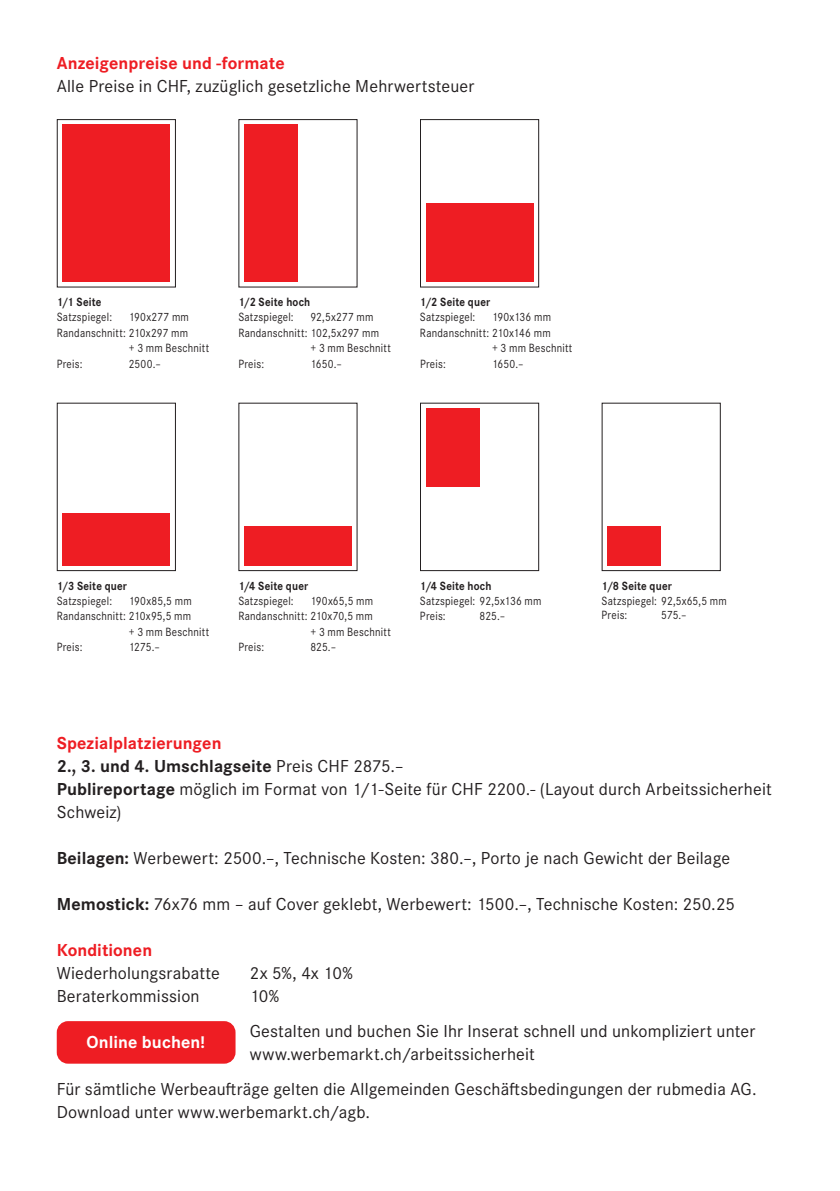
<style>
.page{position:relative;width:840px;height:1191px;background:#fff}
.page>*{position:absolute;margin:0;border:0;box-sizing:border-box;transform-origin:0 0}
.t1{font:18px/23px "Corporate S Pro";letter-spacing:.01em;color:#231f20}
.t2{font:700 18px "Corporate S Pro";letter-spacing:.005em;color:#ee1d23}
.t3{font:700 18px "Corporate S Pro";letter-spacing:.005em;color:#fff}
.t4{font:12.4px/15.4px "Corporate S Pro";letter-spacing:.02em;color:#231f20;scale:.88 1}
.t5{font:700 12.4px "Corporate S Pro";letter-spacing:.02em;color:#231f20;scale:.88 1}
.s1{font-weight:700;color:#ee1d23}
.s2{font-weight:700}
</style>
<div class="page">
<div style="left:59px;top:1023px;width:174px;height:38px;background:#ee1d23;border-radius:9px"></div>
<div style="left:57px;top:1021px;width:178px;height:42px;border:4px solid #ee1d23;border-radius:9px"></div>
<div style="left:57px;top:119px;width:119px;height:168px;border:1px solid #231f20"></div>
<div style="left:62px;top:125px;width:108px;height:157px;background:#ee1d23"></div>
<div style="left:420px;top:403px;width:119px;height:168px;border:1px solid #231f20"></div>
<div style="left:425px;top:408px;width:54px;height:78px;background:#ee1d23"></div>
<div style="left:244px;top:526px;width:107px;height:39px;background:#ee1d23"></div>
<div style="left:244px;top:125px;width:54px;height:157px;background:#ee1d23"></div>
<div style="left:420px;top:119px;width:119px;height:168px;border:1px solid #231f20"></div>
<div style="left:425px;top:203px;width:108px;height:79px;background:#ee1d23"></div>
<div style="left:57px;top:403px;width:119px;height:168px;border:1px solid #231f20"></div>
<div style="left:62px;top:513px;width:108px;height:52px;background:#ee1d23"></div>
<div style="left:607px;top:526px;width:53px;height:39px;background:#ee1d23"></div>
<p class="t2" style="left:57px;top:49px;width:229px">Anzeigenpreise und -formate</p>
<p class="t1" style="left:57px;top:73px;width:419px">Alle Preise in CHF, zuzüglich gesetzliche Mehrwertsteuer</p>
<p class="t5" style="left:57px;top:292px;width:52px">1/1 Seite</p>
<p class="t4" style="left:57px;top:309px;width:64px">Satzspiegel:</p>
<p class="t4" style="left:129px;top:309px;width:70px">190x277 mm</p>
<p class="t4" style="left:57px;top:324px;width:151px">Randanschnitt: 210x297 mm</p>
<p class="t4" style="left:129px;top:339px;width:93px">+ 3 mm Beschnitt</p>
<p class="t4" style="left:57px;top:355px;width:31px">Preis:</p>
<p class="t4" style="left:129px;top:355px;width:38px">2500.–</p>
<p class="t5" style="left:238px;top:292px;width:83px">1/2 Seite hoch</p>
<p class="t4" style="left:238px;top:309px;width:64px">Satzspiegel:</p>
<p class="t4" style="left:310px;top:309px;width:73px">92,5x277 mm</p>
<p class="t4" style="left:238px;top:324px;width:161px">Randanschnitt: 102,5x297 mm</p>
<p class="t4" style="left:310px;top:339px;width:93px">+ 3 mm Beschnitt</p>
<p class="t4" style="left:238px;top:355px;width:31px">Preis:</p>
<p class="t4" style="left:310px;top:355px;width:37px">1650.–</p>
<p class="t5" style="left:420px;top:292px;width:81px">1/2 Seite quer</p>
<p class="t4" style="left:420px;top:309px;width:64px">Satzspiegel:</p>
<p class="t4" style="left:492px;top:309px;width:68px">190x136 mm</p>
<p class="t4" style="left:420px;top:324px;width:150px">Randanschnitt: 210x146 mm</p>
<p class="t4" style="left:492px;top:339px;width:93px">+ 3 mm Beschnitt</p>
<p class="t4" style="left:420px;top:355px;width:31px">Preis:</p>
<p class="t4" style="left:492px;top:355px;width:37px">1650.–</p>
<p class="t5" style="left:57px;top:576px;width:81px">1/3 Seite quer</p>
<p class="t4" style="left:57px;top:592px;width:64px">Satzspiegel:</p>
<p class="t4" style="left:129px;top:592px;width:73px">190x85,5 mm</p>
<p class="t4" style="left:57px;top:608px;width:154px">Randanschnitt: 210x95,5 mm</p>
<p class="t4" style="left:129px;top:623px;width:93px">+ 3 mm Beschnitt</p>
<p class="t4" style="left:57px;top:638px;width:31px">Preis:</p>
<p class="t4" style="left:129px;top:638px;width:37px">1275.–</p>
<p class="t5" style="left:238px;top:576px;width:81px">1/4 Seite quer</p>
<p class="t4" style="left:238px;top:592px;width:64px">Satzspiegel:</p>
<p class="t4" style="left:310px;top:592px;width:73px">190x65,5 mm</p>
<p class="t4" style="left:238px;top:608px;width:154px">Randanschnitt: 210x70,5 mm</p>
<p class="t4" style="left:310px;top:623px;width:93px">+ 3 mm Beschnitt</p>
<p class="t4" style="left:238px;top:638px;width:31px">Preis:</p>
<p class="t4" style="left:310px;top:638px;width:31px">825.–</p>
<p class="t5" style="left:420px;top:576px;width:83px">1/4 Seite hoch</p>
<p class="t4" style="left:420px;top:592px;width:139px">Satzspiegel: 92,5x136 mm<br>Preis:</p>
<p class="t4" style="left:479px;top:608px;width:31px">825.–</p>
<p class="t5" style="left:601px;top:576px;width:81px">1/8 Seite quer</p>
<p class="t4" style="left:601px;top:592px;width:144px;line-height:14.8px">Satzspiegel: 92,5x65,5 mm<br>Preis:</p>
<p class="t4" style="left:660px;top:606px;width:31px">575.–</p>
<p class="t1" style="left:57px;top:729px;width:716px"><span class="s1">Spezialplatzierungen<br></span><span class="s2">2., 3. und 4. Umschlagseite</span> Preis CHF 2875.–<br><span class="s2">Publireportage</span> möglich im Format von 1/1-Seite für CHF 2200.- (Layout durch Arbeitssicherheit Schweiz)</p>
<p class="t1" style="left:57px;top:845px;width:674px"><span class="s2">Beilagen:</span> Werbewert: 2500.–, Technische Kosten: 380.–, Porto je nach Gewicht der Beilage</p>
<p class="t1" style="left:57px;top:891px;width:679px"><span class="s2">Memostick:</span> 76x76 mm – auf Cover geklebt, Werbewert: 1500.–, Technische Kosten: 250.25</p>
<p class="t2" style="left:57px;top:935px;width:97px">Konditionen</p>
<p class="t1" style="left:57px;top:960px;width:164px">Wiederholungsrabatte</p>
<p class="t1" style="left:249px;top:960px;width:104px">2x 5%, 4x 10%</p>
<p class="t1" style="left:57px;top:983px;width:144px">Beraterkommission</p>
<p class="t1" style="left:249px;top:977px;width:507px;line-height:35px">10%<br>Gestalten und buchen Sie Ihr Inserat schnell und unkompliziert unter</p>
<p class="t1" style="left:57px;top:1035px;width:701px;line-height:35px;text-indent:193px">www.werbemarkt.ch/arbeitssicherheit<br>Für sämtliche Werbeaufträge gelten die Allgemeinden Geschäftsbedingungen der rubmedia AG.</p>
<p class="t1" style="left:57px;top:1099px;width:314px">Download unter www.werbemarkt.ch/agb.</p>
<p class="t3" style="left:86px;top:1028px;width:120px">Online buchen!</p>
</div>
